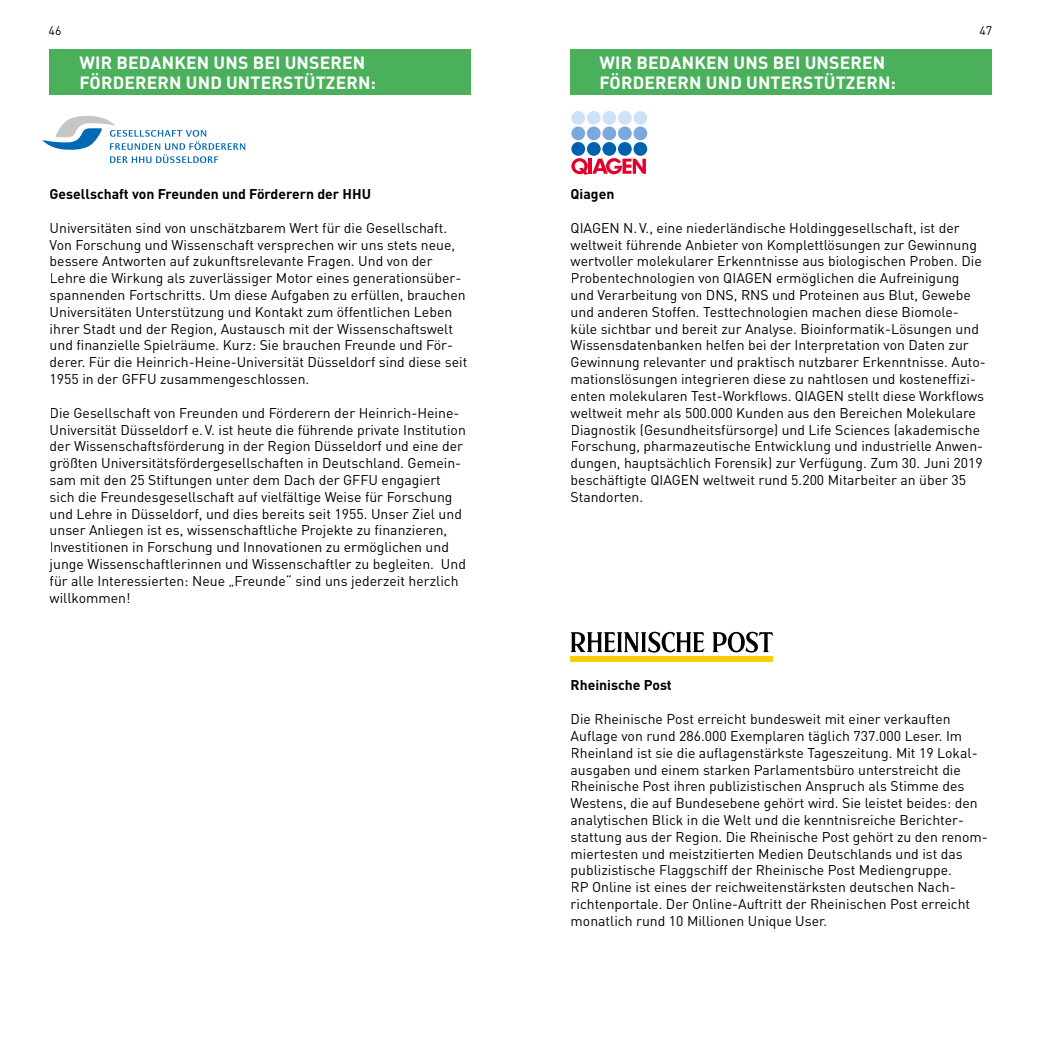
<style>
.page{position:relative;width:1042px;height:1042px;background:#fff}
.page>*{position:absolute;margin:0;border:0;box-sizing:border-box;transform-origin:0 0}
.t1{font:700 17.5px/19.8px "DIN Pro";letter-spacing:.01em;color:#fff}
.t2{font:14px/16.8px "DIN Pro";color:#000}
.t3{font:700 14px "DIN Pro";color:#000}
.t4{font:12.25px "DIN Pro";color:#000}
</style>
<div class="page">
<svg style="left:42px;top:116px;width:203px;height:47px"></svg>
<div style="left:50px;top:50px;width:421px;height:45px;background:#4bb05b"></div>
<div style="left:569px;top:50px;width:422px;height:45px;background:#4bb05b"></div>
<div style="left:571px;top:142px;width:14px;height:14px;background:#0062ae;border-radius:50%"></div>
<div style="left:587px;top:142px;width:14px;height:14px;background:#0062ae;border-radius:50%"></div>
<div style="left:602px;top:142px;width:14px;height:14px;background:#0062ae;border-radius:50%"></div>
<div style="left:618px;top:142px;width:14px;height:14px;background:#0062ae;border-radius:50%"></div>
<div style="left:633px;top:142px;width:14px;height:14px;background:#0062ae;border-radius:50%"></div>
<div style="left:571px;top:126px;width:14px;height:14px;background:#7ca9db;border-radius:50%"></div>
<div style="left:587px;top:126px;width:14px;height:14px;background:#7ca9db;border-radius:50%"></div>
<div style="left:602px;top:126px;width:14px;height:14px;background:#7ca9db;border-radius:50%"></div>
<div style="left:618px;top:126px;width:14px;height:14px;background:#7ca9db;border-radius:50%"></div>
<div style="left:633px;top:126px;width:14px;height:14px;background:#7ca9db;border-radius:50%"></div>
<div style="left:571px;top:111px;width:14px;height:14px;background:#cde2f7;border-radius:50%"></div>
<div style="left:587px;top:111px;width:14px;height:14px;background:#cde2f7;border-radius:50%"></div>
<div style="left:602px;top:111px;width:14px;height:14px;background:#cde2f7;border-radius:50%"></div>
<div style="left:618px;top:111px;width:14px;height:14px;background:#cde2f7;border-radius:50%"></div>
<div style="left:633px;top:111px;width:14px;height:14px;background:#cde2f7;border-radius:50%"></div>
<svg style="left:571px;top:158px;width:75px;height:17px"></svg>
<div style="left:570px;top:656px;width:203px;height:5px;background:#fc0"></div>
<svg style="left:571px;top:632px;width:133px;height:20px"></svg>
<svg style="left:712px;top:632px;width:61px;height:20px"></svg>
<p class="t4" style="left:49px;top:22px;width:14px">46</p>
<p class="t4" style="left:979px;top:22px;width:14px">47</p>
<p class="t1" style="left:79px;top:52px;width:298px">WIR BEDANKEN UNS BEI UNSEREN<br>FÖRDERERN UND UNTERSTÜTZERN:</p>
<p class="t1" style="left:599px;top:52px;width:298px">WIR BEDANKEN UNS BEI UNSEREN<br>FÖRDERERN UND UNTERSTÜTZERN:</p>
<p class="t3" style="left:50px;top:185px;width:323px">Gesellschaft von Freunden und Förderern der HHU</p>
<p class="t2" style="left:50px;top:219px;width:419px">Universitäten sind von unschätzbarem Wert für die Gesellschaft.<br>Von Forschung und Wissenschaft versprechen wir uns stets neue, bessere Antworten auf zukunftsrelevante Fragen. Und von der Lehre die Wirkung als zuverlässiger Motor eines generationsüber&shy;spannenden Fortschritts. Um diese Aufgaben zu erfüllen, brauchen Universitäten Unterstützung und Kontakt zum öffentlichen Leben ihrer Stadt und der Region, Austausch mit der Wissenschaftswelt und finanzielle Spielräume. Kurz: Sie brauchen Freunde und För&shy;derer. Für die Heinrich-Heine-Universität Düsseldorf sind diese seit 1955 in der GFFU zusammengeschlossen.</p>
<p class="t2" style="left:50px;top:404px;width:418px">Die Gesellschaft von Freunden und Förderern der Heinrich-Heine-Universität Düsseldorf e. V. ist heute die führende private Institution der Wissenschaftsförderung in der Region Düsseldorf und eine der größten Universitätsfördergesellschaften in Deutschland. Gemein&shy;sam mit den 25 Stiftungen unter dem Dach der GFFU engagiert sich die Freundesgesellschaft auf vielfältige Weise für Forschung und Lehre in Düsseldorf, und dies bereits seit 1955. Unser Ziel und unser Anliegen ist es, wissenschaftliche Projekte zu finanzieren, Investitionen in Forschung und Innovationen zu ermöglichen und junge Wissenschaftlerinnen und Wissenschaftler zu begleiten. Und für alle Interessierten: Neue „Freunde“ sind uns jederzeit herzlich willkommen!</p>
<p class="t3" style="left:570px;top:185px;width:45px">Qiagen</p>
<p class="t2" style="left:570px;top:219px;width:417px">QIAGEN N. V., eine niederländische Holdinggesellschaft, ist der weltweit führende Anbieter von Komplettlösungen zur Gewinnung wertvoller molekularer Erkenntnisse aus biologischen Proben. Die Probentechnologien von QIAGEN ermöglichen die Aufreinigung und Verarbeitung von DNS, RNS und Proteinen aus Blut, Gewebe und anderen Stoffen. Testtechnologien machen diese Biomole&shy;küle sichtbar und bereit zur Analyse. Bioinformatik-Lösungen und Wissensdatenbanken helfen bei der Interpretation von Daten zur Gewinnung relevanter und praktisch nutzbarer Erkenntnisse. Auto&shy;mationslösungen integrieren diese zu nahtlosen und kosteneffizi&shy;enten molekularen Test-Workflows. QIAGEN stellt diese Workflows weltweit mehr als 500.000 Kunden aus den Bereichen Molekulare Diagnostik (Gesundheitsfürsorge) und Life Sciences (akademische Forschung, pharmazeutische Entwicklung und industrielle Anwen&shy;dungen, hauptsächlich Forensik) zur Verfügung. Zum 30. Juni 2019 beschäftigte QIAGEN weltweit rund 5.200 Mitarbeiter an über 35<br>Standorten.</p>
<p class="t3" style="left:570px;top:676px;width:103px">Rheinische Post</p>
<p class="t2" style="left:570px;top:710px;width:419px">Die Rheinische Post erreicht bundesweit mit einer verkauften Auflage von rund 286.000 Exemplaren täglich 737.000 Leser. Im Rheinland ist sie die auflagenstärkste Tageszeitung. Mit 19 Lokal&shy;ausgaben und einem starken Parlamentsbüro unterstreicht die Rheinische Post ihren publizistischen Anspruch als Stimme des Westens, die auf Bundesebene gehört wird. Sie leistet beides: den analytischen Blick in die Welt und die kenntnisreiche Berichter&shy;stattung aus der Region. Die Rheinische Post gehört zu den renom&shy;miertesten und meistzitierten Medien Deutschlands und ist das publizistische Flaggschiff der Rheinische Post Mediengruppe.<br>RP Online ist eines der reichweitenstärksten deutschen Nach&shy;richtenportale. Der Online-Auftritt der Rheinischen Post erreicht monatlich rund 10 Millionen Unique User.</p>
</div>
